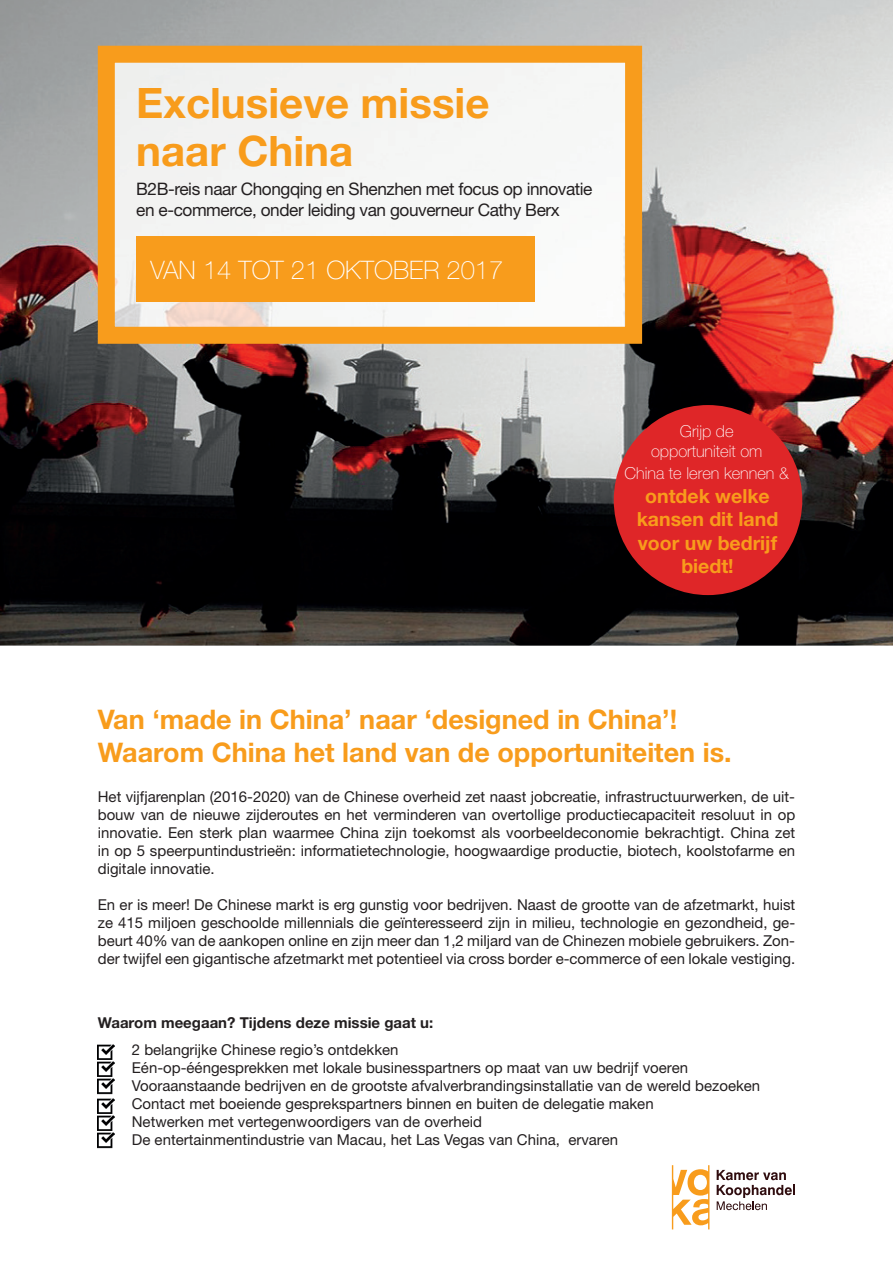
<style>
.page{position:relative;width:893px;height:1263px;background:#fff}
.page>*{position:absolute;margin:0;border:0;box-sizing:border-box;transform-origin:0 0}
.t1{font:700 42px/48px "Helvetica Neue LT Std";color:#f89c1c}
.t2{font:700 27px/32.4px "Helvetica Neue LT Std";color:#f89c1c}
.t3{font:100 25.5px "Helvetica Neue LT Std";color:#fff}
.t4{font:700 19.5px/23.4px "Helvetica Neue LT Std";color:#f89c1c;text-align:center}
.t5{font:17.25px/20.7px "Helvetica Neue LT Std";letter-spacing:-.025em;color:#231f20}
.t6{font:100 16.5px/19.8px "Helvetica Neue LT Std";color:#fff;text-align:center}
.t7{font:15px/18px "Helvetica Neue LT Std";color:#231f20;text-align:justify}
.t8{font:700 15px "Helvetica Neue LT Std";color:#231f20}
</style>
<div class="page">
<img style="left:0;top:0;width:893px;height:646px">
<div style="left:116px;top:64px;width:508px;height:262px;background:#f5f6f5"></div>
<div style="left:136px;top:237px;width:399px;height:65px;background:#f89c1c"></div>
<div style="left:98px;top:46px;width:544px;height:298px;border:17px solid #f89c1c"></div>
<div style="left:614px;top:405px;width:188px;height:190px;background:#df2628;border-radius:50%"></div>
<svg style="left:717px;top:1170px;width:78px;height:40px"></svg>
<svg style="left:672px;top:1165px;width:37px;height:64px"></svg>
<img style="left:98px;top:1044px;width:16px;height:50px">
<img style="left:98px;top:1098px;width:16px;height:51px">
<h1 class="t1" style="left:136px;top:78px;width:355px">Exclusieve missie naar China</h1>
<p class="t5" style="left:136px;top:178px;width:458px">B2B-reis naar Chongqing en Shenzhen met focus op innovatie en e-commerce, onder leiding van gouverneur Cathy Berx</p>
<h3 class="t3" style="left:150px;top:255px;width:354px">VAN 14 TOT 21 OKTOBER 2017</h3>
<p class="t6" style="left:651px;top:421px;width:113px">Grijp de opportuniteit om</p>
<p class="t6" style="left:625px;top:464px;width:166px">China te leren kennen &amp;</p>
<h3 class="t4" style="left:637px;top:484px;width:143px">ontdek welke kansen dit land voor uw bedrijf biedt!</h3>
<h2 class="t2" style="left:98px;top:703px;width:635px">Van ‘made in China’ naar ‘designed in China’!<br>Waarom China het land van de opportuniteiten is.</h2>
<p class="t7" style="left:98px;top:787px;width:699px">Het vijfjarenplan (2016-2020) van de Chinese overheid zet naast jobcreatie, infrastructuurwerken, de uit&shy;bouw van de nieuwe zijderoutes en het verminderen van overtollige productiecapaciteit resoluut in op innovatie. Een sterk plan waarmee China zijn toekomst als voorbeeldeconomie bekrachtigt. China zet in op 5 speerpuntindustrieën: informatietechnologie, hoogwaardige productie, biotech, koolstofarme en digitale innovatie.</p>
<p class="t7" style="left:98px;top:895px;width:699px">En er is meer! De Chinese markt is erg gunstig voor bedrijven. Naast de grootte van de afzetmarkt, huist ze 415 miljoen geschoolde millennials die geïnteresseerd zijn in milieu, technologie en gezondheid, ge&shy;beurt 40% van de aankopen online en zijn meer dan 1,2 miljard van de Chinezen mobiele gebruikers. Zon&shy;der twijfel een gigantische afzetmarkt met potentieel via cross border e-commerce of een lokale vestiging.</p>
<p class="t8" style="left:98px;top:1014px;width:337px">Waarom meegaan? Tijdens deze missie gaat u:</p>
<p class="t7" style="left:132px;top:1040px;width:630px;text-align:left">2 belangrijke Chinese regio’s ontdekken<br>Eén-op-ééngesprekken met lokale businesspartners op maat van uw bedrijf voeren Vooraanstaande bedrijven en de grootste afvalverbrandingsinstallatie van de wereld bezoeken Contact met boeiende gesprekspartners binnen en buiten de delegatie maken<br>Netwerken met vertegenwoordigers van de overheid<br>De entertainmentindustrie van Macau, het Las Vegas van China, ervaren</p>
</div>
